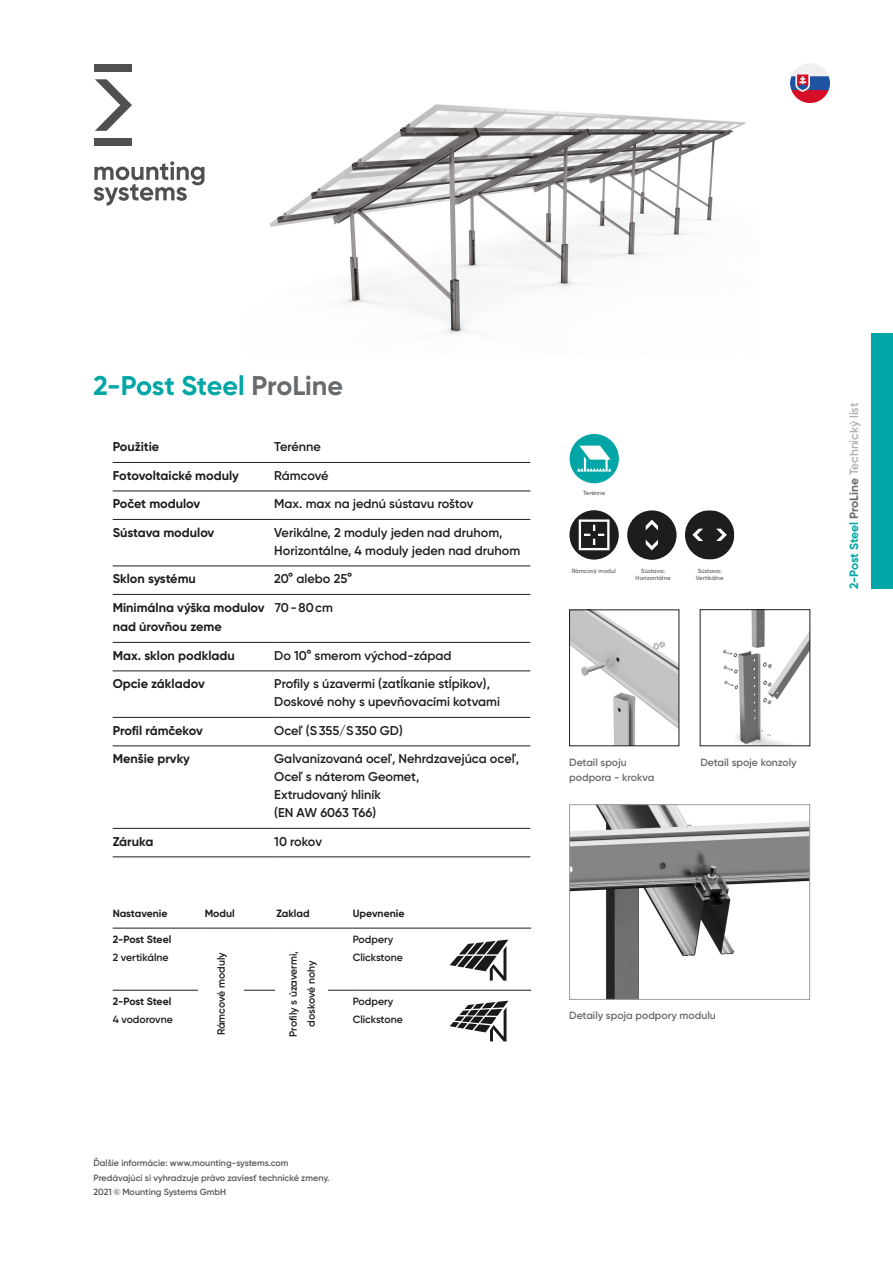
<style>
.page{position:relative;width:893px;height:1263px;background:#fff}
.page>*{position:absolute;margin:0;border:0;box-sizing:border-box;transform-origin:0 0}
.t1{font:700 27px "Gilroy";letter-spacing:-.005em;color:#00a6a6}
.t2{font:600 12.75px/18px "Gilroy";color:#1d1d1b}
.t3{font:700 12.75px/19.5px "Gilroy";color:#1d1d1b}
.t4{font:600 12px "Gilroy";letter-spacing:-.005em;color:#acafad}
.t5{font:600 10.5px/18px "Gilroy";color:#1d1d1b}
.t6{font:600 10.5px "Gilroy";color:#676b6d}
.t7{font:700 10.5px "Gilroy";color:#1d1d1b}
.t8{font:600 9px/14.2px "Gilroy";color:#575756}
.t9{font:600 6px/7.2px "Gilroy";color:#676b6d;text-align:center}
.s1{color:#676b6d}
.s2{font-weight:700;color:#00a6a6}
.s3{font-weight:700;color:#676b6d}
</style>
<div class="page">
<div style="left:872px;top:334px;width:21px;height:255px;background:#00a6a6"></div>
<img style="left:571px;top:612px;width:106px;height:132px">
<div style="left:569px;top:610px;width:110px;height:136px;border:1px solid #1d1d1b"></div>
<img style="left:723px;top:611px;width:85px;height:133px">
<img style="left:571px;top:806px;width:237px;height:191px">
<div style="left:569px;top:804px;width:241px;height:195px;border:1px solid #9d9d9d"></div>
<hr style="left:113px;top:491px;width:161px;height:1px;background:#1d1d1b">
<hr style="left:274px;top:491px;width:256px;height:1px;background:#1d1d1b">
<hr style="left:113px;top:519px;width:161px;height:1px;background:#1d1d1b">
<hr style="left:274px;top:519px;width:256px;height:1px;background:#1d1d1b">
<hr style="left:113px;top:566px;width:161px;height:1px;background:#1d1d1b">
<hr style="left:274px;top:566px;width:256px;height:1px;background:#1d1d1b">
<hr style="left:113px;top:594px;width:161px;height:1px;background:#1d1d1b">
<hr style="left:274px;top:594px;width:256px;height:1px;background:#1d1d1b">
<hr style="left:113px;top:642px;width:161px;height:1px;background:#1d1d1b">
<hr style="left:274px;top:642px;width:256px;height:1px;background:#1d1d1b">
<hr style="left:113px;top:671px;width:161px;height:1px;background:#1d1d1b">
<hr style="left:274px;top:671px;width:256px;height:1px;background:#1d1d1b">
<hr style="left:113px;top:717px;width:161px;height:1px;background:#1d1d1b">
<hr style="left:274px;top:717px;width:256px;height:1px;background:#1d1d1b">
<hr style="left:113px;top:746px;width:161px;height:1px;background:#1d1d1b">
<hr style="left:274px;top:746px;width:256px;height:1px;background:#1d1d1b">
<hr style="left:113px;top:828px;width:161px;height:1px;background:#1d1d1b">
<hr style="left:274px;top:828px;width:256px;height:1px;background:#1d1d1b">
<hr style="left:113px;top:462px;width:161px;height:1px;background:#1d1d1b">
<hr style="left:274px;top:462px;width:256px;height:1px;background:#1d1d1b">
<hr style="left:113px;top:856px;width:161px;height:1px;background:#1d1d1b">
<hr style="left:274px;top:856px;width:256px;height:1px;background:#1d1d1b">
<svg style="left:570px;top:434px;width:49px;height:49px"></svg>
<svg style="left:569px;top:510px;width:50px;height:50px"></svg>
<svg style="left:627px;top:510px;width:49px;height:50px"></svg>
<svg style="left:685px;top:510px;width:49px;height:50px"></svg>
<hr style="left:113px;top:928px;width:92px;height:1px;background:#1d1d1b">
<hr style="left:205px;top:928px;width:71px;height:1px;background:#1d1d1b">
<hr style="left:276px;top:928px;width:77px;height:1px;background:#1d1d1b">
<hr style="left:353px;top:928px;width:178px;height:1px;background:#1d1d1b">
<hr style="left:113px;top:990px;width:92px;height:1px;background:#1d1d1b">
<hr style="left:205px;top:990px;width:71px;height:1px;background:#1d1d1b">
<hr style="left:276px;top:990px;width:77px;height:1px;background:#1d1d1b">
<hr style="left:353px;top:990px;width:178px;height:1px;background:#1d1d1b">
<div style="left:198px;top:932px;width:46px;height:123px;background:#fff"></div>
<div style="left:275px;top:932px;width:53px;height:123px;background:#fff"></div>
<svg style="left:450px;top:1001px;width:58px;height:40px"></svg>
<svg style="left:450px;top:939px;width:58px;height:42px"></svg>
<img style="left:269px;top:104px;width:477px;height:231px">
<img style="left:791px;top:64px;width:38px;height:38px">
<svg style="left:94px;top:161px;width:110px;height:45px"></svg>
<svg style="left:95px;top:79px;width:37px;height:52px"></svg>
<div style="left:94px;top:139px;width:38px;height:7px;background:#50514f"></div>
<div style="left:94px;top:64px;width:38px;height:8px;background:#50514f"></div>
<h1 class="t1" style="left:94px;top:369px;width:251px">2-Post Steel <span class="s1">ProLine</span></h1>
<p class="t3" style="left:113px;top:437px;width:48px">Použitie</p>
<p class="t2" style="left:274px;top:438px;width:48px">Terénne</p>
<p class="t3" style="left:113px;top:466px;width:128px">Fotovoltaické moduly</p>
<p class="t2" style="left:274px;top:466px;width:56px">Rámcové</p>
<p class="t3" style="left:113px;top:494px;width:89px">Počet modulov</p>
<p class="t2" style="left:274px;top:495px;width:201px">Max. max na jednú sústavu roštov</p>
<p class="t3" style="left:113px;top:523px;width:103px">Sústava modulov</p>
<p class="t2" style="left:274px;top:523px;width:248px">Verikálne, 2 moduly jeden nad druhom,<br>Horizontálne, 4 moduly jeden nad druhom</p>
<p class="t3" style="left:113px;top:569px;width:85px">Sklon systému</p>
<p class="t2" style="left:274px;top:570px;width:80px">20° alebo 25°</p>
<p class="t3" style="left:113px;top:597px;width:153px">Minimálna výška modulov nad úrovňou zeme</p>
<p class="t2" style="left:275px;top:598px;width:60px">70 - 80 cm</p>
<p class="t3" style="left:113px;top:645px;width:124px">Max. sklon podkladu</p>
<p class="t2" style="left:274px;top:646px;width:179px">Do 10° smerom východ-západ</p>
<p class="t3" style="left:113px;top:674px;width:94px">Opcie základov</p>
<p class="t2" style="left:274px;top:675px;width:227px">Profily s úzavermi (zatĺkanie stĺpikov),<br>Doskové nohy s upevňovacími kotvami</p>
<p class="t3" style="left:113px;top:720px;width:92px">Profil rámčekov</p>
<p class="t2" style="left:274px;top:721px;width:130px">Oceľ (S 355/S 350 GD)</p>
<p class="t3" style="left:113px;top:749px;width:79px">Menšie prvky</p>
<p class="t2" style="left:274px;top:750px;width:247px">Galvanizovaná oceľ, Nehrdzavejúca oceľ,<br>Oceľ s náterom Geomet,<br>Extrudovaný hliník<br>(EN AW 6063 T66)</p>
<p class="t3" style="left:113px;top:831px;width:42px">Záruka</p>
<p class="t2" style="left:274px;top:832px;width:49px">10 rokov</p>
<p class="t7" style="left:113px;top:907px;width:56px">Nastavenie</p>
<p class="t7" style="left:205px;top:907px;width:32px">Modul</p>
<p class="t7" style="left:276px;top:907px;width:35px">Zaklad</p>
<p class="t7" style="left:353px;top:907px;width:53px">Upevnenie</p>
<p class="t7" style="left:113px;top:933px;width:60px">2-Post Steel</p>
<p class="t5" style="left:113px;top:948px;width:57px">2 vertikálne</p>
<p class="t5" style="left:353px;top:930px;width:52px">Podpery<br>Clickstone</p>
<p class="t5" style="left:212px;top:1035px;width:85px;rotate:-90deg">Rámcové moduly</p>
<p class="t5" style="left:284px;top:1037px;width:87px;text-align:center;rotate:-90deg">Profily s úzavermi, doskové nohy</p>
<p class="t7" style="left:113px;top:995px;width:60px">2-Post Steel</p>
<p class="t5" style="left:113px;top:1010px;width:62px">4 vodorovne</p>
<p class="t5" style="left:353px;top:992px;width:52px">Podpery<br>Clickstone</p>
<p class="t8" style="left:94px;top:1156px;width:237px">Ďalšie informácie: www.mounting-systems.com<br>Predávajúci si vyhradzuje právo zaviesť technické zmeny.<br>2021 © Mounting Systems GmbH</p>
<p class="t9" style="left:583px;top:489px;width:23px">Terénne</p>
<p class="t9" style="left:572px;top:567px;width:46px">Rámcový modul</p>
<p class="t9" style="left:636px;top:567px;width:36px">Sústava:<br>Horizontálne</p>
<p class="t9" style="left:696px;top:567px;width:29px">Sústava:<br>Vertikálne</p>
<p class="t6" style="left:569px;top:755px;width:59px">Detail spoju</p>
<p class="t6" style="left:700px;top:755px;width:98px">Detail spoje konzoly</p>
<p class="t6" style="left:569px;top:770px;width:87px">podpora - krokva</p>
<p class="t6" style="left:569px;top:1009px;width:148px">Detaily spoja podpory modulu</p>
<p class="t4" style="left:847px;top:589px;width:188px;rotate:-90deg"><span class="s2">2-Post Steel</span> <span class="s3">ProLine</span> Technický list</p>
</div>
